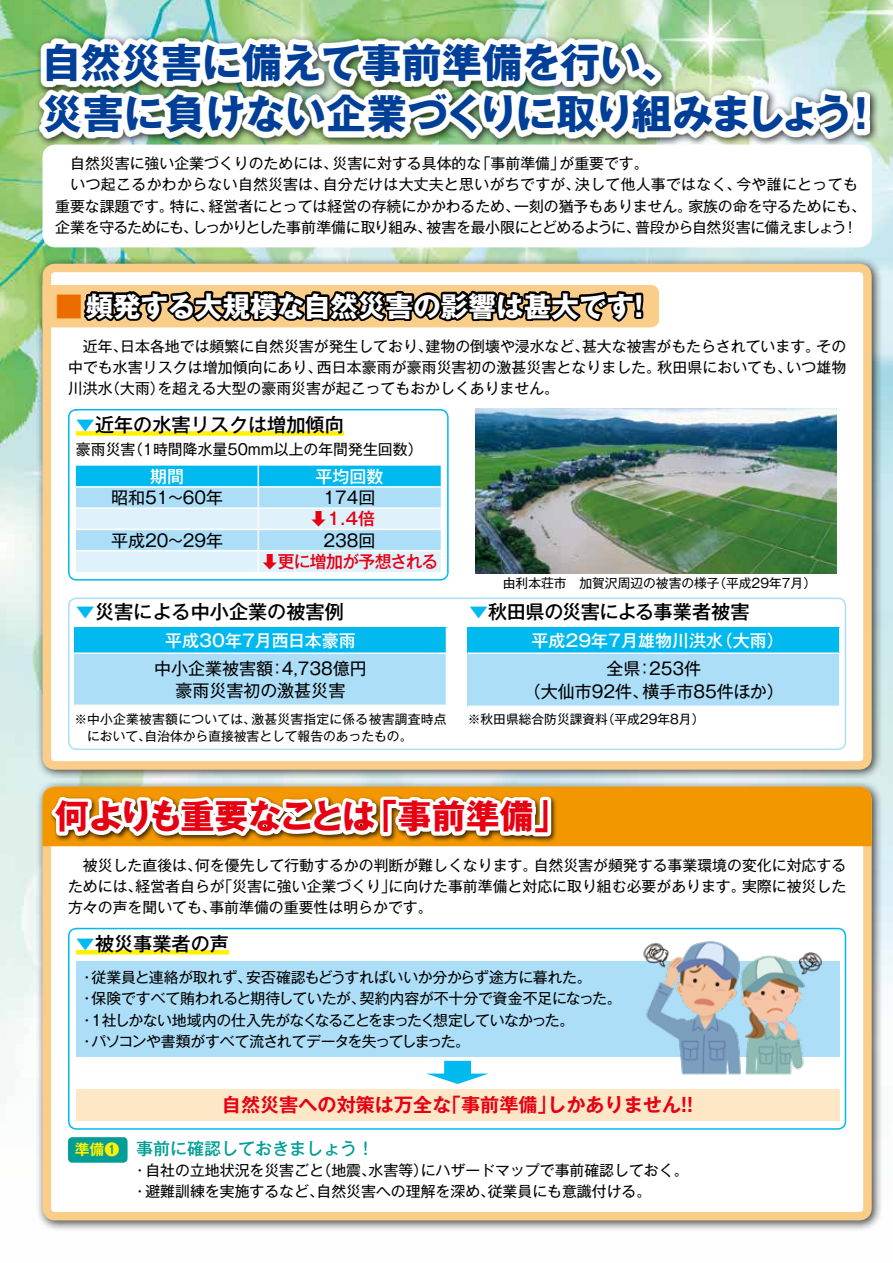
<style>
.page{position:relative;width:893px;height:1263px;background:#fff}
.page>*{position:absolute;margin:0;border:0;box-sizing:border-box;transform-origin:0 0}
.t1{font:700 40.35px "Gothic MB101 Pr 5";color:#003f98}
.t2{font:700 34.05px "Gothic MB101 Pr 5";letter-spacing:-.065em;color:#e60012}
.t3{font:700 34.05px "Gothic MB101 Pr 5";letter-spacing:-.04em;color:#e60012}
.t4{font:700 27.6px "Gothic MB101 Pro";color:#fff}
.t5{font:700 25.5px "Gothic MB101 Pro De";color:#00b9ef;scale:3 1}
.t6{font:500 19.2px "Gothic MB101 Pro";color:#000}
.t7{font:700 19.2px "Gothic MB101 Pro De";color:#e60012}
.t8{font:500 19.2px "Gothic MB101 Pro";letter-spacing:-.025em;color:#000}
.t9{font:16.95px/22.4px "Gothic MB101 Pro";color:#000}
.t10{font:500 16.95px "Gothic MB101 Pro";color:#fff}
.t11{font:500 16.95px "Gothic MB101 Pro";letter-spacing:-.045em;color:#e60012}
.t12{font:500 16.95px "Gothic MB101 Pro";color:#009e96}
.t13{font:14.85px/21.3px "Gothic MB101 Pro";color:#000}
.t14{font:14.85px "Gothic MB101 Pro";letter-spacing:.025em;color:#000}
.t15{font:14.85px/21.3px "Gothic MB101 Pro";letter-spacing:-.065em;color:#000}
.t16{font:14.85px/21.3px "Gothic MB101 Pro";letter-spacing:-.055em;color:#000}
.t17{font:14.85px "Gothic MB101 Pro";letter-spacing:-.04em;color:#000}
.t18{font:14.85px "Gothic MB101 Pro";letter-spacing:-.02em;color:#000}
.t19{font:14.85px "Gothic MB101 Pro";letter-spacing:-.05em;color:#000}
.t20{font:14.85px "Gothic MB101 Pro";letter-spacing:-.045em;color:#000}
.t21{font:700 14.85px "Gothic MB101 Pro De";color:#fff100}
.t22{font:12.75px/17px "Gothic MB101 Pro";color:#000}
.t23{font:12.75px "Gothic MB101 Pro";letter-spacing:.02em;color:#000}
.s1{color:#ed6c00}
.s2{color:#00b9ef}
</style>
<div class="page">
<img style="left:0;top:0;width:893px;height:1104px">
<div style="left:36px;top:257px;width:847px;height:524px;background:#000;opacity:.75"></div>
<div style="left:47px;top:268px;width:820px;height:497px;background:#fff;border-radius:9px"></div>
<div style="left:43px;top:264px;width:829px;height:506px;border:9px solid #facd89;border-radius:9px"></div>
<div style="left:36px;top:780px;width:847px;height:452px;background:#000;opacity:.75"></div>
<div style="left:47px;top:791px;width:820px;height:425px;background:#fff;border-radius:9px"></div>
<div style="left:43px;top:787px;width:829px;height:433px;border:9px solid #facd89;border-radius:9px"></div>
<div style="left:34px;top:33px;width:846px;height:115px;background:#000;opacity:.75"></div>
<img style="left:39px;top:38px;width:831px;height:101px">
<div style="left:43px;top:145px;width:829px;height:102px;background:#fff;border-radius:13px"></div>
<div style="left:555px;top:787px;width:317px;height:59px;background:#f39700"></div>
<svg style="left:43px;top:767px;width:512px;height:319px"></svg>
<div style="left:68px;top:1137px;width:60px;height:26px;background:#009e96;border-radius:4px"></div>
<svg style="left:43px;top:285px;width:616px;height:49px;background:#8b785b"></svg>
<div style="left:76px;top:431px;width:268px;height:5px;background:#fff100"></div>
<svg style="left:76px;top:466px;width:365px;height:106px;background:#a4e0f8"></svg>
<div style="left:68px;top:409px;width:381px;height:172px;border:2px solid #00b9ef;border-radius:8px"></div>
<div style="left:468px;top:628px;width:372px;height:25px;background:#00b9ef"></div>
<div style="left:468px;top:653px;width:372px;height:53px;background:#addef8"></div>
<hr style="left:839px;top:628px;width:2px;height:24px;background:#fff">
<hr style="left:468px;top:652px;width:373px;height:2px;background:#fff">
<hr style="left:839px;top:654px;width:2px;height:52px;background:#fff">
<div style="left:74px;top:628px;width:372px;height:25px;background:#00b9ef"></div>
<div style="left:74px;top:653px;width:372px;height:52px;background:#addef8"></div>
<hr style="left:74px;top:652px;width:373px;height:2px;background:#fff">
<hr style="left:74px;top:704px;width:373px;height:2px;background:#fff">
<img style="left:475px;top:409px;width:362px;height:164px">
<div style="left:69px;top:928px;width:776px;height:201px;background:#fff;border-radius:8px"></div>
<hr style="left:76px;top:950px;width:153px;height:4px;background:#fff100">
<div style="left:76px;top:961px;width:763px;height:96px;background:#addef8"></div>
<div style="left:76px;top:1089px;width:763px;height:32px;background:#fde7c6"></div>
<div style="left:68px;top:928px;width:778px;height:202px;border:2px solid #00b9ef;border-radius:8px"></div>
<img style="left:643px;top:941px;width:179px;height:134px">
<div style="left:68px;top:598px;width:778px;height:152px;border:2px solid #addef8;border-radius:8px"></div>
<h1 class="t1" style="left:41px;top:29px;width:641px">自然災害に備えて事前準備を行い、</h1>
<h1 class="t1" style="left:43px;top:80px;width:812px">災害に負けない企業づくりに取り組みましょう</h1>
<p class="t13" style="left:559px;top:151px;width:91px">が重要です。</p>
<p class="t13" style="left:55px;top:151px;width:284px">　自然災害に強い企業づくりのためには、</p>
<p class="t13" style="left:476px;top:151px;width:91px">「事前準備」</p>
<p class="t13" style="left:332px;top:151px;width:150px">災害に対する具体的な</p>
<h1 class="t1" style="left:841px;top:80px;width:42px">!</h1>
<p class="t14" style="left:575px;top:172px;width:168px">決して他人事ではなく、</p>
<p class="t14" style="left:55px;top:172px;width:274px">　いつ起こるかわからない自然災害は、</p>
<p class="t14" style="left:323px;top:172px;width:259px">自分だけは大丈夫と思いがちですが、</p>
<p class="t14" style="left:736px;top:172px;width:123px">今や誰にとっても</p>
<p class="t13" style="left:209px;top:193px;width:313px">経営者にとっては経営の存続にかかわるため、</p>
<p class="t13" style="left:688px;top:193px;width:179px">家族の命を守るためにも、</p>
<p class="t13" style="left:55px;top:193px;width:120px">重要な課題です。</p>
<p class="t13" style="left:514px;top:193px;width:179px">一刻の猶予もありません。</p>
<p class="t13" style="left:170px;top:193px;width:46px">特に、</p>
<p class="t17" style="left:426px;top:215px;width:216px">被害を最小限にとどめるように、</p>
<p class="t17" style="left:55px;top:215px;width:144px">企業を守るためにも、</p>
<p class="t20" style="left:635px;top:215px;width:213px">普段から自然災害に備えましょう</p>
<p class="t19" style="left:192px;top:215px;width:241px">しっかりとした事前準備に取り組み、</p>
<p class="t13" style="left:843px;top:214px;width:16px">!</p>
<h3 class="t4" style="left:55px;top:283px;width:589px"><span class="s1">■</span>頻発する大規模な自然災害の影響は甚大です!</h3>
<p class="t13" style="left:426px;top:334px;width:165px">建物の倒壊や浸水など、</p>
<p class="t13" style="left:120px;top:334px;width:314px">日本各地では頻繁に自然災害が発生しており、</p>
<p class="t13" style="left:582px;top:334px;width:240px">甚大な被害がもたらされています。</p>
<p class="t13" style="left:68px;top:334px;width:61px">　近年、</p>
<p class="t13" style="left:816px;top:334px;width:31px">その</p>
<p class="t13" style="left:157px;top:355px;width:403px;text-indent:-89px">中でも水害リスクは増加傾向にあり、<br>を超える大型の豪雨災害が起こってもおかしくありません。</p>
<p class="t13" style="left:317px;top:355px;width:346px">西日本豪雨が豪雨災害初の激甚災害となりました。</p>
<p class="t13" style="left:786px;top:355px;width:61px">いつ雄物</p>
<p class="t13" style="left:657px;top:355px;width:136px">秋田県においても、</p>
<p class="t13" style="left:105px;top:376px;width:61px">（大雨）</p>
<p class="t13" style="left:68px;top:376px;width:46px">川洪水</p>
<p class="t6" style="left:76px;top:409px;width:269px"><span class="s2">▼</span>近年の水害リスクは増加傾向</p>
<p class="t13" style="left:128px;top:437px;width:296px">（1時間降水量50mm以上の年間発生回数(</p>
<p class="t13" style="left:76px;top:437px;width:61px">豪雨災害</p>
<p class="t10" style="left:150px;top:462px;width:36px">期間</p>
<p class="t9" style="left:111px;top:484px;width:114px">昭和51〜60年</p>
<p class="t9" style="left:111px;top:526px;width:114px">平成20〜29年</p>
<p class="t10" style="left:315px;top:462px;width:70px">平均回数</p>
<p class="t9" style="left:324px;top:484px;width:53px">174回</p>
<p class="t11" style="left:310px;top:505px;width:67px">➡1.4倍</p>
<p class="t9" style="left:324px;top:526px;width:53px">238回</p>
<p class="t11" style="left:261px;top:547px;width:178px">➡更に増加が予想される</p>
<p class="t6" style="left:76px;top:596px;width:269px"><span class="s2">▼</span>災害による中小企業の被害例</p>
<p class="t10" style="left:165px;top:626px;width:192px">平成30年7月西日本豪雨</p>
<p class="t9" style="left:269px;top:655px;width:99px">：4,738億円</p>
<p class="t9" style="left:176px;top:655px;width:171px;text-indent:-21px">中小企業被害額<br>豪雨災害初の激甚災害</p>
<p class="t23" style="left:251px;top:709px;width:197px">激甚災害指定に係る被害調査時点</p>
<p class="t22" style="left:145px;top:709px;width:269px;text-indent:-70px">※中小企業被害額については、<br>自治体から直接被害として報告のあったもの。</p>
<p class="t22" style="left:87px;top:726px;width:65px">において、</p>
<p class="t22" style="left:713px;top:572px;width:104px">（平成29年7月(</p>
<p class="t22" style="left:503px;top:572px;width:218px">由利本荘市　加賀沢周辺の被害の様子</p>
<p class="t8" style="left:469px;top:596px;width:282px"><span class="s2">▼</span>秋田県の災害による事業者被害</p>
<p class="t10" style="left:716px;top:626px;width:70px">（大雨(</p>
<p class="t10" style="left:531px;top:626px;width:193px">平成29年7月雄物川洪水</p>
<p class="t9" style="left:636px;top:655px;width:66px">：253件</p>
<p class="t9" style="left:606px;top:655px;width:36px">全県</p>
<p class="t9" style="left:524px;top:678px;width:127px">（大仙市92件、</p>
<p class="t22" style="left:602px;top:709px;width:104px">（平成29年8月(</p>
<p class="t9" style="left:642px;top:678px;width:143px">横手市85件ほか(</p>
<p class="t22" style="left:468px;top:709px;width:142px">※秋田県総合防災課資料</p>
<h2 class="t2" style="left:55px;top:788px;width:322px">何よりも重要なことは</h2>
<h2 class="t3" style="left:364px;top:788px;width:206px">「事前準備「</h2>
<p class="t13" style="left:195px;top:852px;width:344px">何を優先して行動するかの判断が難しくなります。</p>
<p class="t13" style="left:68px;top:852px;width:135px">　被災した直後は、</p>
<p class="t13" style="left:534px;top:852px;width:314px">自然災害が頻発する事業環境の変化に対応する</p>
<p class="t13" style="left:217px;top:874px;width:180px">「災害に強い企業づくり」</p>
<p class="t13" style="left:742px;top:874px;width:106px">実際に被災した</p>
<p class="t13" style="left:136px;top:874px;width:91px">経営者自らが</p>
<p class="t13" style="left:389px;top:874px;width:359px">に向けた事前準備と対応に取り組む必要があります。</p>
<p class="t13" style="left:68px;top:874px;width:76px">ためには、</p>
<p class="t13" style="left:209px;top:895px;width:225px">事前準備の重要性は明らかです。</p>
<p class="t13" style="left:68px;top:895px;width:150px">方々の声を聞いても、</p>
<p class="t6" style="left:76px;top:927px;width:155px"><span class="s2">▼</span>被災事業者の声</p>
<p class="t13" style="left:92px;top:965px;width:162px">従業員と連絡が取れず、</p>
<p class="t18" style="left:246px;top:965px;width:347px">安否確認もどうすればいいか分からず途方に暮れた。</p>
<p class="t13" style="left:80px;top:965px;width:16px">・</p>
<p class="t13" style="left:92px;top:986px;width:276px">保険ですべて賄われると期待していたが、</p>
<p class="t13" style="left:360px;top:986px;width:263px">契約内容が不十分で資金不足になった。</p>
<p class="t15" style="left:92px;top:986px;width:484px;text-indent:-12px">・<br>1社しかない地域内の仕入先がなくなることをまったく想定していなかった。</p>
<p class="t16" style="left:92px;top:1007px;width:380px;text-indent:-12px">・<br>パソコンや書類がすべて流されてデータを失ってしまった。</p>
<p class="t13" style="left:80px;top:1028px;width:16px">・</p>
<h3 class="t5" style="left:419px;top:1051px;width:27px">➡</h3>
<p class="t21" style="left:75px;top:1137px;width:46px">準備❶</p>
<p class="t7" style="left:442px;top:1089px;width:116px">「事前準備」</p>
<p class="t7" style="left:547px;top:1089px;width:135px">しかありません</p>
<p class="t7" style="left:222px;top:1089px;width:231px">自然災害への対策は万全な</p>
<p class="t7" style="left:675px;top:1089px;width:27px">!!</p>
<p class="t12" style="left:136px;top:1134px;width:240px">事前に確認しておきましょう!</p>
<p class="t13" style="left:421px;top:1157px;width:269px">にハザードマップで事前確認しておく。</p>
<p class="t13" style="left:317px;top:1157px;width:61px">（地震、</p>
<p class="t13" style="left:369px;top:1157px;width:61px">水害等）</p>
<p class="t13" style="left:132px;top:1157px;width:193px">・自社の立地状況を災害ごと</p>
<p class="t13" style="left:132px;top:1179px;width:193px">・避難訓練を実施するなど、</p>
<p class="t13" style="left:317px;top:1179px;width:180px">自然災害への理解を深め、</p>
<p class="t13" style="left:488px;top:1179px;width:165px">従業員にも意識付ける。</p>
</div>
